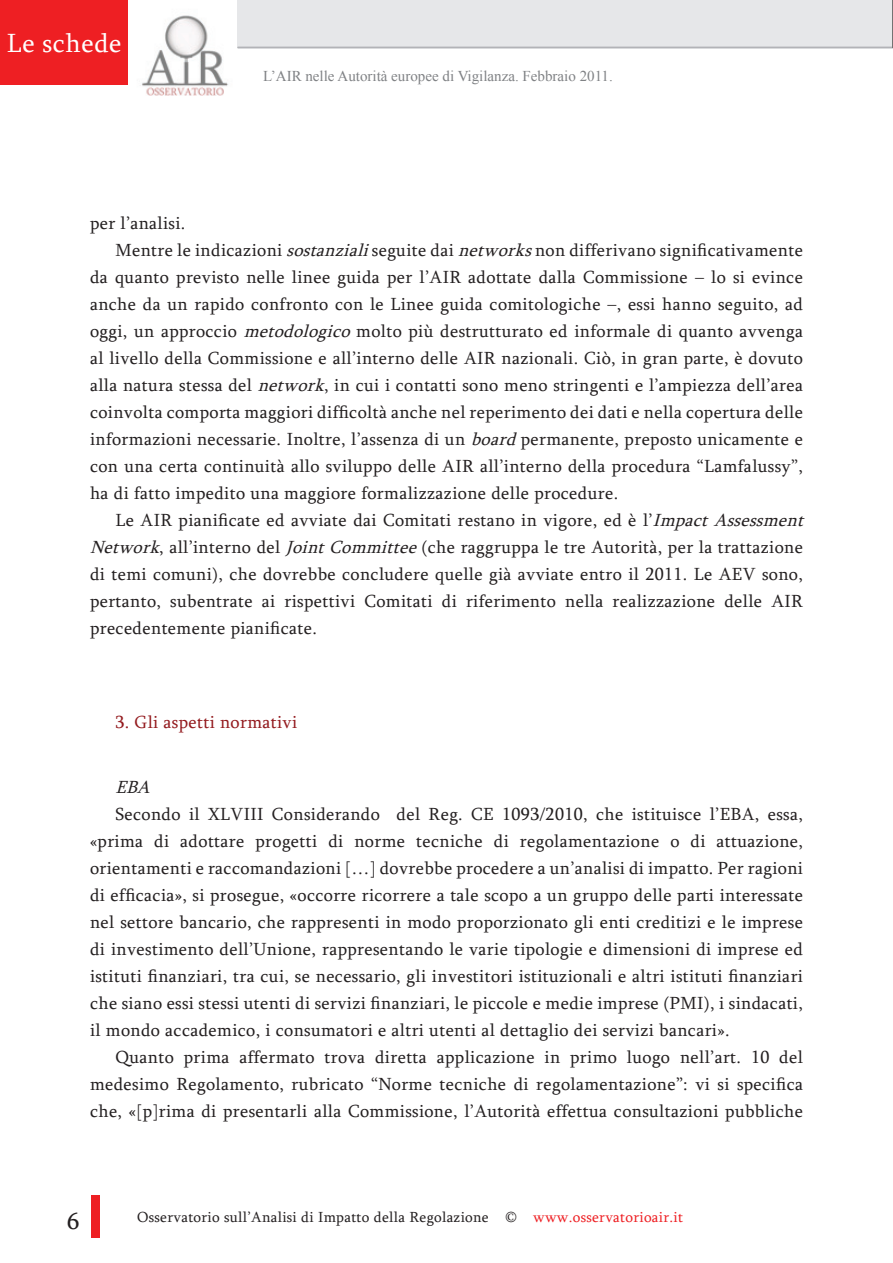
<style>
.page{position:relative;width:893px;height:1263px;background:#fff}
.page>*{position:absolute;margin:0;border:0;box-sizing:border-box;transform-origin:0 0}
.t1{font:27px "Sylfaen";letter-spacing:.02em;color:#fff}
.t2{font:24px "Sylfaen";color:#231f20}
.t3{font:18px/27px "Sylfaen";letter-spacing:.02em;color:#231f20;text-align:justify}
.t4{font:18px "Sylfaen";letter-spacing:.02em;color:#931a1e}
.t5{font:italic 18px "Sylfaen";color:#231f20}
.t6{font:15px "Sylfaen";letter-spacing:.02em;color:#231f20}
.t7{font:15px "Times New Roman";color:#808285}
.s1{font-style:italic}
.s2{color:#ee1f23}
</style>
<div class="page">
<div style="left:0;top:0;width:128px;height:84px;background:#ee1f23"></div>
<img style="left:141px;top:0;width:97px;height:96px">
<img style="left:91px;top:1195px;width:9px;height:42px">
<div style="left:238px;top:0;width:655px;height:48px;background:#e6e7e9"></div>
<hr style="left:238px;top:47px;width:655px;height:1px;background:#b2b3b7">
<h1 class="t1" style="left:7px;top:25px;width:116px">Le schede</h1>
<p class="t7" style="left:263px;top:66px;width:351px">L’AIR nelle Autorità europee di Vigilanza. Febbraio 2011.</p>
<p class="t3" style="left:90px;top:209px;width:97px">per l’analisi.</p>
<p class="t3" style="left:116px;top:236px;width:689px">Mentre le indicazioni <span class="s1">sostanziali</span>seguite dai <span class="s1">networks</span>non differivano significativamente</p>
<p class="t3" style="left:90px;top:263px;width:714px">da quanto previsto nelle linee guida per l’AIR adottate dalla Commissione – lo si evince</p>
<p class="t3" style="left:90px;top:290px;width:714px">anche da un rapido confronto con le Linee guida comitologiche –, essi hanno seguito, ad</p>
<p class="t3" style="left:90px;top:317px;width:714px">oggi, un approccio <span class="s1">metodologico</span>molto più destrutturato ed informale di quanto avvenga</p>
<p class="t3" style="left:90px;top:344px;width:714px">al livello della Commissione e all’interno delle AIR nazionali. Ciò, in gran parte, è dovuto</p>
<p class="t3" style="left:90px;top:371px;width:714px">alla natura stessa del <span class="s1">network</span>, in cui i contatti sono meno stringenti e l’ampiezza dell’area</p>
<p class="t3" style="left:90px;top:398px;width:714px">coinvolta comporta maggiori difficoltà anche nel reperimento dei dati e nella copertura delle</p>
<p class="t3" style="left:90px;top:425px;width:714px">informazioni necessarie. Inoltre, l’assenza di un <span class="s1">board</span>permanente, preposto unicamente e</p>
<p class="t3" style="left:90px;top:452px;width:714px">con una certa continuità allo sviluppo delle AIR all’interno della procedura “Lamfalussy”,</p>
<p class="t3" style="left:90px;top:479px;width:530px">ha di fatto impedito una maggiore formalizzazione delle procedure.</p>
<p class="t3" style="left:116px;top:506px;width:695px">Le AIR pianificate ed avviate dai Comitati restano in vigore, ed è l’<span class="s1">ImpactAssessment</span></p>
<p class="t3" style="left:90px;top:533px;width:714px"><span class="s1">Network</span>, all’interno del <span class="s1">JointCommittee</span>(che raggruppa le tre Autorità, per la trattazione</p>
<p class="t3" style="left:90px;top:560px;width:714px">di temi comuni), che dovrebbe concludere quelle già avviate entro il 2011. Le AEV sono,</p>
<p class="t3" style="left:90px;top:587px;width:714px">pertanto, subentrate ai rispettivi Comitati di riferimento nella realizzazione delle AIR</p>
<p class="t3" style="left:90px;top:614px;width:229px">precedentemente pianificate.</p>
<p class="t4" style="left:116px;top:710px;width:183px">3. Gli aspetti normativi</p>
<p class="t5" style="left:116px;top:775px;width:42px">EBA</p>
<p class="t3" style="left:90px;top:800px;width:715px;text-indent:26px">Secondo il XLVIII Considerando del Reg. CE 1093/2010, che istituisce l’EBA, essa, «prima di adottare progetti di norme tecniche di regolamentazione o di attuazione, orientamenti e raccomandazioni […] dovrebbe procedere a un’analisi di impatto. Per ragioni di efficacia», si prosegue, «occorre ricorrere a tale scopo a un gruppo delle parti interessate nel settore bancario, che rappresenti in modo proporzionato gli enti creditizi e le imprese di investimento dell’Unione, rappresentando le varie tipologie e dimensioni di imprese ed istituti finanziari, tra cui, se necessario, gli investitori istituzionali e altri istituti finanziari che siano essi stessi utenti di servizi finanziari, le piccole e medie imprese (PMI), i sindacati, il mondo accademico, i consumatori e altri utenti al dettaglio dei servizi bancari».</p>
<p class="t3" style="left:90px;top:1043px;width:715px;text-indent:26px">Quanto prima affermato trova diretta applicazione in primo luogo nell’art. 10 del medesimo Regolamento, rubricato “Norme tecniche di regolamentazione”: vi si specifica che, «[p]rima di presentarli alla Commissione, l’Autorità effettua consultazioni pubbliche</p>
<h2 class="t2" style="left:67px;top:1205px;width:13px">6</h2>
<p class="t6" style="left:137px;top:1207px;width:547px">Osservatorio sull’Analisi di Impatto della Regolazione © <span class="s2">www.osservatorioair.it</span></p>
</div>
